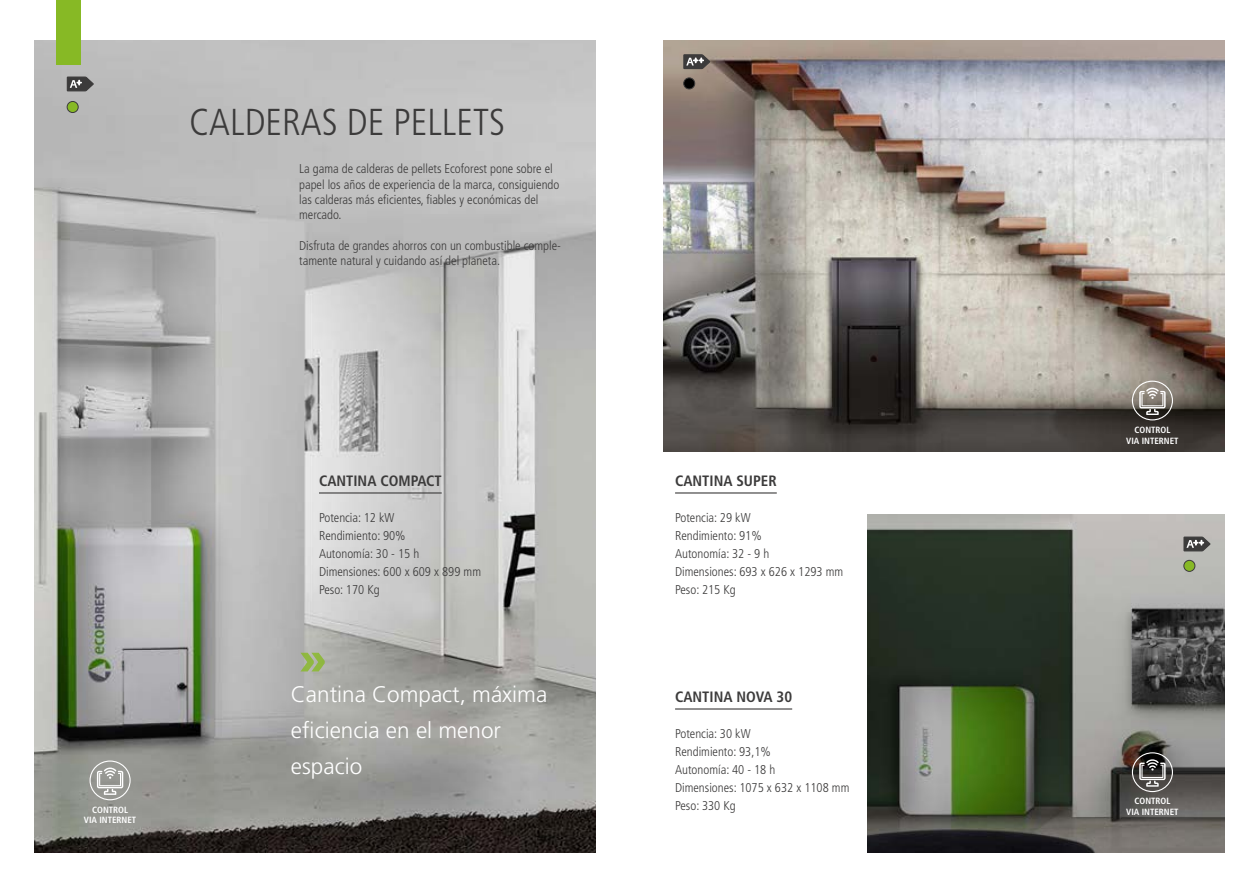
<style>
.page{position:relative;width:1259px;height:893px;background:#fff}
.page>*{position:absolute;margin:0;border:0;box-sizing:border-box;transform-origin:0 0}
.t1{font:300 condensed 37.5px "Frutiger LT Std";color:#3c3b3b}
.t2{font:300 22.5px/36px "Frutiger LT Std";color:#fff}
.t3{font:700 condensed 15px "Frutiger";color:#3c3b3b}
.t4{font:300 condensed 12.75px/18px "Frutiger LT Std";color:#3c3b3b}
.t5{font:700 condensed 9px/10.8px "Frutiger LT Std";color:#fff;text-align:center}
</style>
<div class="page">
<img style="left:34px;top:40px;width:561px;height:813px">
<svg style="left:67px;top:77px;width:27px;height:14px"></svg>
<svg style="left:300px;top:653px;width:25px;height:18px"></svg>
<div style="left:67px;top:101px;width:11px;height:12px;background:#87b925;border-radius:50%"></div>
<div style="left:67px;top:101px;width:12px;height:12px;border:1px solid #3c3b3b;border-radius:50%"></div>
<div style="left:56px;top:0;width:25px;height:65px;background:#87b925"></div>
<hr style="left:319px;top:492px;width:123px;height:2px;background:#3c3b3b">
<svg style="left:97px;top:767px;width:26px;height:28px"></svg>
<div style="left:90px;top:760px;width:41px;height:40px;border:1px solid #fff;border-radius:50%"></div>
<hr style="left:675px;top:492px;width:102px;height:2px;background:#3c3b3b">
<hr style="left:675px;top:708px;width:117px;height:2px;background:#3c3b3b">
<img style="left:868px;top:514px;width:357px;height:339px">
<div style="left:1183px;top:560px;width:12px;height:11px;background:#87b925;border-radius:50%"></div>
<div style="left:1183px;top:560px;width:12px;height:12px;border:1px solid #3c3b3b;border-radius:50%"></div>
<img style="left:663px;top:40px;width:562px;height:411px">
<div style="left:683px;top:78px;width:12px;height:11px;background:#000;border-radius:50%"></div>
<div style="left:683px;top:78px;width:12px;height:11px;border:1px solid #3c3b3b;border-radius:50%"></div>
<svg style="left:683px;top:54px;width:27px;height:15px"></svg>
<svg style="left:1183px;top:537px;width:27px;height:14px"></svg>
<svg style="left:1139px;top:388px;width:26px;height:27px"></svg>
<div style="left:1132px;top:381px;width:41px;height:39px;border:1px solid #fff;border-radius:50%"></div>
<svg style="left:1139px;top:759px;width:26px;height:28px"></svg>
<div style="left:1132px;top:752px;width:41px;height:40px;border:1px solid #fff;border-radius:50%"></div>
<h1 class="t1" style="left:189px;top:101px;width:317px">CALDERAS DE PELLETS</h1>
<p class="t4" style="left:299px;top:161px;width:262px;line-height:15.3px">La gama de calderas de pellets Ecoforest pone sobre el papel los años de experiencia de la marca, consiguiendo las calderas más eficientes, fiables y económicas del mercado.</p>
<p class="t4" style="left:299px;top:238px;width:263px;line-height:15.3px">Disfruta de grandes ahorros con un combustible comple&shy;tamente natural y cuidando así del planeta.</p>
<p class="t5" style="left:84px;top:804px;width:54px">CONTROL<br>VIA INTERNET</p>
<p class="t3" style="left:319px;top:472px;width:124px">CANTINA COMPACT</p>
<p class="t4" style="left:319px;top:509px;width:164px">Potencia: 12 kW<br>Rendimiento: 90%<br>Autonomía: 30 - 15 h<br>Dimensiones: 600 x 609 x 899 mm<br>Peso: 170 Kg</p>
<h2 class="t2" style="left:291px;top:677px;width:258px">Cantina Compact, máxima eficiencia en el menor espacio</h2>
<p class="t3" style="left:675px;top:472px;width:103px">CANTINA SUPER</p>
<p class="t4" style="left:675px;top:509px;width:170px">Potencia: 29 kW<br>Rendimiento: 91%<br>Autonomía: 32 - 9 h<br>Dimensiones: 693 x 626 x 1293 mm<br>Peso: 215 Kg</p>
<p class="t3" style="left:675px;top:688px;width:119px">CANTINA NOVA 30</p>
<p class="t4" style="left:675px;top:725px;width:176px">Potencia: 30 kW<br>Rendimiento: 93,1%<br>Autonomía: 40 - 18 h<br>Dimensiones: 1075 x 632 x 1108 mm<br>Peso: 330 Kg</p>
<p class="t5" style="left:1126px;top:424px;width:54px">CONTROL<br>VIA INTERNET</p>
<p class="t5" style="left:1126px;top:796px;width:54px">CONTROL<br>VIA INTERNET</p>
</div>
